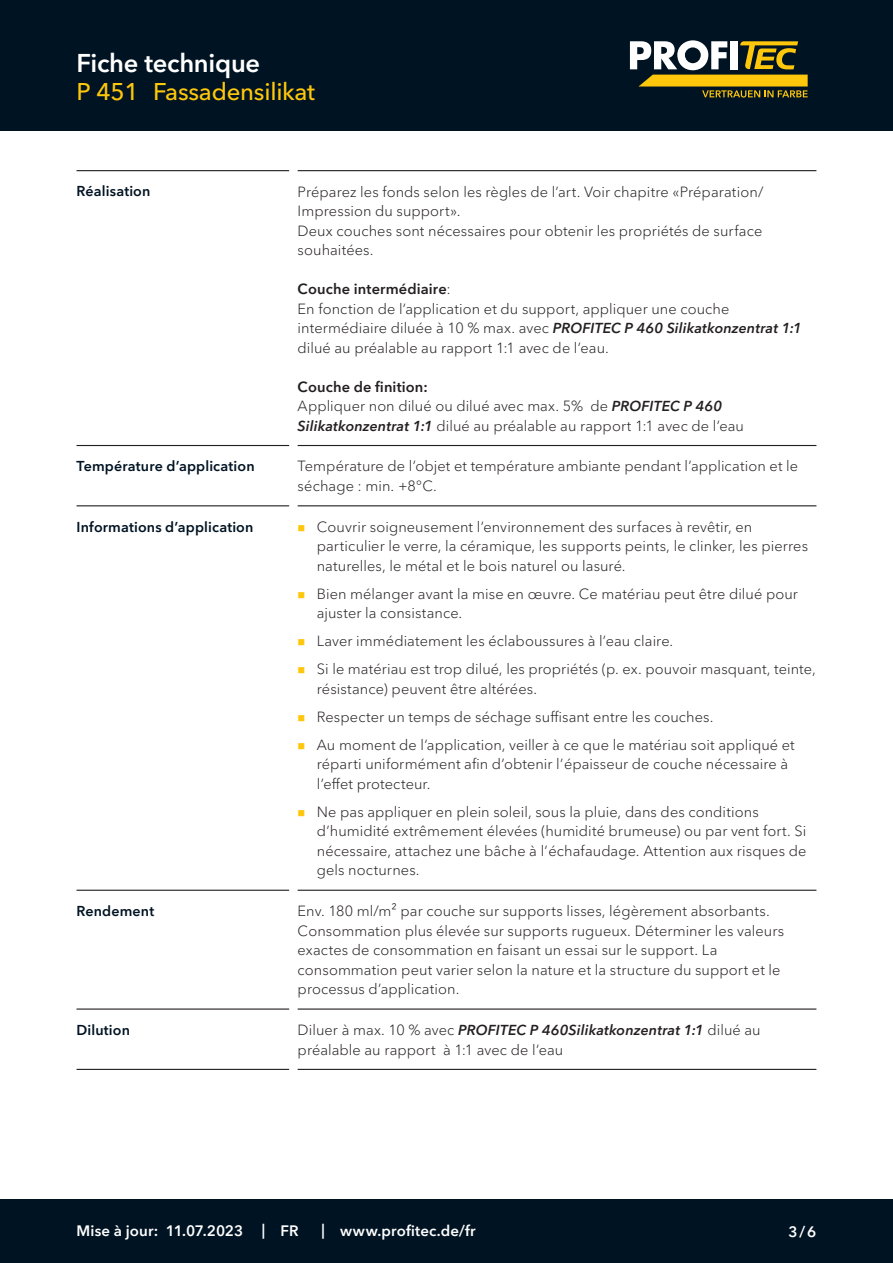
<style>
.page{position:relative;width:893px;height:1263px;background:#fff}
.page>*{position:absolute;margin:0;border:0;box-sizing:border-box;transform-origin:0 0}
.CB_AF_Kopf_TM{font:600 25.5px "Avenir Next Cyr";letter-spacing:-.01em;color:#fff}
.CB_AF_Kopf_Produktna{font:500 24px "Avenir Next Cyr";letter-spacing:-.01em;color:#fec70c}
.CB_AF_Fuss_Stand_lin{font:600 15px "Avenir Next Cyr";letter-spacing:.01em;color:#fff}
.CB_AF_Text_Standard{font:300 14.7px/19.5px "Avenir Next Cyr";letter-spacing:.005em;color:#231f20}
.CB_AF_Text_Standard-2{font:italic 600 14.4px "Avenir Next Cyr";letter-spacing:.01em;color:#231f20}
.CB_AF_Abschnitt_Uebe{font:600 14.25px "Avenir Next Cyr";letter-spacing:.01em;color:#001322}
.s1{font-weight:600}
.s2{font-weight:300;font-style:normal;font-size:14.7px}
.s3{font-weight:600;font-style:italic;font-size:14.4px}
</style>
<div class="page">
<div style="left:0;top:0;width:893px;height:131px;background:#001322"></div>
<div style="left:0;top:1199px;width:893px;height:64px;background:#001322"></div>
<svg style="left:630px;top:40px;width:178px;height:58px"></svg>
<hr style="left:77px;top:170px;width:212px;height:1px;background:#231f20">
<hr style="left:298px;top:170px;width:518px;height:1px;background:#231f20">
<hr style="left:77px;top:445px;width:212px;height:1px;background:#231f20">
<hr style="left:298px;top:445px;width:518px;height:1px;background:#231f20">
<hr style="left:77px;top:505px;width:212px;height:1px;background:#231f20">
<hr style="left:298px;top:505px;width:518px;height:1px;background:#231f20">
<hr style="left:77px;top:890px;width:212px;height:1px;background:#231f20">
<hr style="left:298px;top:890px;width:518px;height:1px;background:#231f20">
<hr style="left:77px;top:1008px;width:212px;height:2px;background:#231f20">
<hr style="left:298px;top:1008px;width:518px;height:2px;background:#231f20">
<hr style="left:77px;top:1069px;width:212px;height:1px;background:#231f20">
<hr style="left:298px;top:1069px;width:518px;height:1px;background:#231f20">
<p class="CB_AF_Kopf_TM" style="left:77px;top:47px;width:185px">Fiche technique</p>
<p class="CB_AF_Kopf_Produktna" style="left:77px;top:78px;width:64px">P 451</p>
<p class="CB_AF_Kopf_Produktna" style="left:153px;top:78px;width:163px">Fassadensilikat</p>
<p class="CB_AF_Abschnitt_Uebe" style="left:77px;top:183px;width:75px">Réalisation</p>
<p class="CB_AF_Text_Standard" style="left:298px;top:182px;width:467px">Préparez les fonds selon les règles de l’art. Voir chapitre «Préparation/ Impression du support».<br>Deux couches sont nécessaires pour obtenir les propriétés de surface souhaitées.</p>
<p class="CB_AF_Text_Standard" style="left:298px;top:279px;width:433px"><span class="s1">Couche intermédiaire</span>:<br>En fonction de l’application et du support, appliquer une couche</p>
<p class="CB_AF_Text_Standard-2" style="left:298px;top:319px;width:506px"><span class="s2">intermédiaire diluée à 10 % max. avec</span> PROFITEC P 460 Silikatkonzentrat 1:1</p>
<p class="CB_AF_Text_Standard" style="left:298px;top:338px;width:313px">dilué au préalable au rapport 1:1 avec de l’eau.</p>
<p class="CB_AF_Text_Standard" style="left:298px;top:377px;width:448px"><span class="s1">Couche de finition:<br></span>Appliquer non dilué ou dilué avec max. 5% de <span class="s3">PROFITEC P 460<br>Silikatkonzentrat 1:1</span> dilué au préalable au rapport 1:1 avec de l’eau</p>
<p class="CB_AF_Abschnitt_Uebe" style="left:77px;top:457px;width:180px">Température d’application</p>
<p class="CB_AF_Text_Standard" style="left:298px;top:457px;width:502px">Température de l’objet et température ambiante pendant l’application et le séchage : min. +8°C.</p>
<p class="CB_AF_Abschnitt_Uebe" style="left:77px;top:518px;width:178px">Informations d’application</p>
<p class="CB_AF_Text_Standard" style="left:317px;top:517px;width:493px">Couvrir soigneusement l’environnement des surfaces à revêtir, en particulier le verre, la céramique, les supports peints, le clinker, les pierres naturelles, le métal et le bois naturel ou lasuré.</p>
<p class="CB_AF_Text_Standard" style="left:317px;top:584px;width:483px">Bien mélanger avant la mise en œuvre. Ce matériau peut être dilué pour ajuster la consistance.</p>
<p class="CB_AF_Text_Standard" style="left:317px;top:631px;width:358px">Laver immédiatement les éclaboussures à l’eau claire.</p>
<p class="CB_AF_Text_Standard" style="left:317px;top:659px;width:500px">Si le matériau est trop dilué, les propriétés (p. ex. pouvoir masquant, teinte, résistance) peuvent être altérées.</p>
<p class="CB_AF_Text_Standard" style="left:317px;top:707px;width:398px">Respecter un temps de séchage suffisant entre les couches.</p>
<p class="CB_AF_Text_Standard" style="left:317px;top:735px;width:480px">Au moment de l’application, veiller à ce que le matériau soit appliqué et réparti uniformément afin d’obtenir l’épaisseur de couche nécessaire à l’effet protecteur.</p>
<p class="CB_AF_Text_Standard" style="left:317px;top:802px;width:491px">Ne pas appliquer en plein soleil, sous la pluie, dans des conditions d’humidité extrêmement élevées (humidité brumeuse) ou par vent fort. Si nécessaire, attachez une bâche à l’échafaudage. Attention aux risques de gels nocturnes.</p>
<p class="CB_AF_Abschnitt_Uebe" style="left:77px;top:902px;width:79px">Rendement</p>
<p class="CB_AF_Text_Standard" style="left:298px;top:901px;width:488px">Env. 180 ml/m² par couche sur supports lisses, légèrement absorbants.<br>Consommation plus élevée sur supports rugueux. Déterminer les valeurs exactes de consommation en faisant un essai sur le support. La consommation peut varier selon la nature et la structure du support et le processus d’application.</p>
<p class="CB_AF_Abschnitt_Uebe" style="left:77px;top:1021px;width:55px">Dilution</p>
<p class="CB_AF_Text_Standard-2" style="left:298px;top:1021px;width:464px"><span class="s2">Diluer à max. 10 % avec</span> PROFITEC P 460Silikatkonzentrat 1:1 <span class="s2">dilué au</span></p>
<p class="CB_AF_Text_Standard" style="left:298px;top:1040px;width:267px">préalable au rapport à 1:1 avec de l’eau</p>
<p class="CB_AF_Fuss_Stand_lin" style="left:77px;top:1222px;width:83px">Mise à jour:</p>
<p class="CB_AF_Fuss_Stand_lin" style="left:166px;top:1222px;width:79px">11.07.2023</p>
<p class="CB_AF_Fuss_Stand_lin" style="left:262px;top:1221px;width:5px">|</p>
<p class="CB_AF_Fuss_Stand_lin" style="left:281px;top:1222px;width:20px">FR</p>
<p class="CB_AF_Fuss_Stand_lin" style="left:321px;top:1221px;width:5px">|</p>
<p class="CB_AF_Fuss_Stand_lin" style="left:340px;top:1222px;width:137px">www.profitec.de/fr</p>
<p class="CB_AF_Fuss_Stand_lin" style="left:788px;top:1222px;width:29px">3/6</p>
</div>
